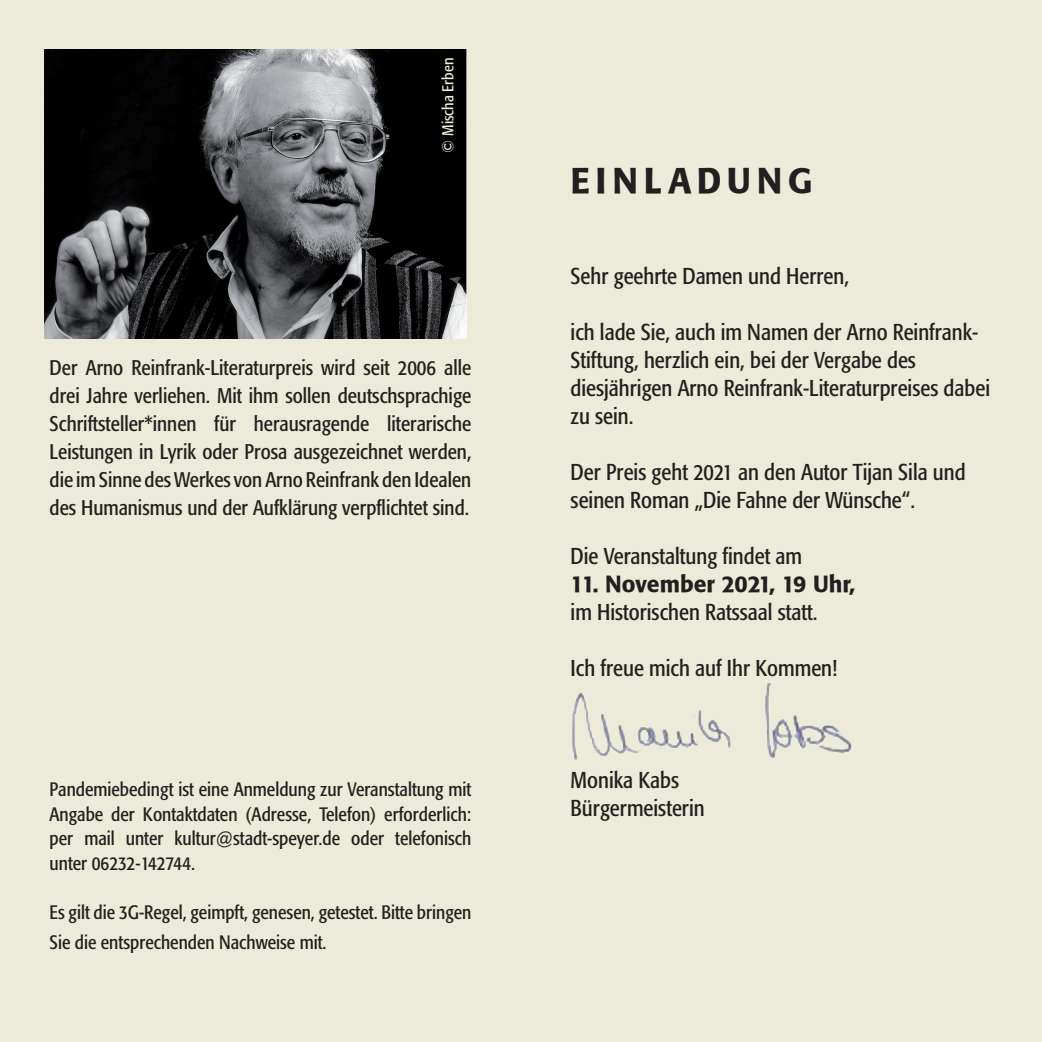
<style>
.page{position:relative;width:1042px;height:1042px;background:#ecebd9}
.page>*{position:absolute;margin:0;border:0;box-sizing:border-box;transform-origin:0 0}
.t1{font:35px "Formata BQ Medium";letter-spacing:.16em;color:#231f20}
.t2{font:condensed 22.75px/28px "Formata";color:#231f20}
.t3{font:22.75px "Formata BQ Medium";color:#231f20}
.t4{font:condensed 21px/28px "Formata";color:#231f20;text-align:justify}
.t5{font:condensed 19.25px/24.5px "Formata";color:#231f20;text-align:justify}
.t6{font:condensed 15.75px "Formata";color:#ecebd9}
</style>
<div class="page">
<img style="left:45px;top:50px;width:421px;height:289px">
<img style="left:572px;top:683px;width:280px;height:78px">
<p class="t6" style="left:439px;top:153px;width:96px;rotate:-90deg">© Mischa Erben</p>
<p class="t4" style="left:50px;top:353px;width:423px">Der Arno Reinfrank-Literaturpreis wird seit 2006 alle drei Jahre verliehen. Mit ihm sollen deutschsprachige Schriftsteller*innen für herausragende literarische Leistungen in Lyrik oder Prosa ausgezeichnet werden, die im Sinne des Werkes von Arno Reinfrank den Idealen des Humanismus und der Aufklärung verpflichtet sind.</p>
<p class="t5" style="left:50px;top:777px;width:423px">Pandemiebedingt ist eine Anmeldung zur Veranstaltung mit Angabe der Kontaktdaten (Adresse, Telefon) erforderlich: per mail unter kultur@stadt-speyer.de oder telefonisch unter 06232-142744.</p>
<p class="t5" style="left:50px;top:897px;width:423px;line-height:29.8px">Es gilt die 3G-Regel, geimpft, genesen, getestet. Bitte bringen<br>Sie die entsprechenden Nachweise mit.</p>
<h1 class="t1" style="left:570px;top:159px;width:243px">EINLADUNG</h1>
<p class="t2" style="left:570px;top:262px;width:280px">Sehr geehrte Damen und Herren,</p>
<p class="t2" style="left:570px;top:318px;width:421px">ich lade Sie, auch im Namen der Arno Reinfrank-Stiftung, herzlich ein, bei der Vergabe des diesjährigen Arno Reinfrank-Literaturpreises dabei zu sein.</p>
<p class="t2" style="left:570px;top:458px;width:396px">Der Preis geht 2021 an den Autor Tijan Sila und seinen Roman „Die Fahne der Wünsche“.</p>
<p class="t2" style="left:570px;top:542px;width:233px">Die Veranstaltung findet am</p>
<p class="t3" style="left:570px;top:570px;width:286px">11. November 2021, 19 Uhr,</p>
<p class="t2" style="left:570px;top:598px;width:248px">im Historischen Ratssaal statt.</p>
<p class="t2" style="left:570px;top:654px;width:268px">Ich freue mich auf Ihr Kommen!</p>
<p class="t2" style="left:570px;top:766px;width:136px">Monika Kabs<br>Bürgermeisterin</p>
</div>
